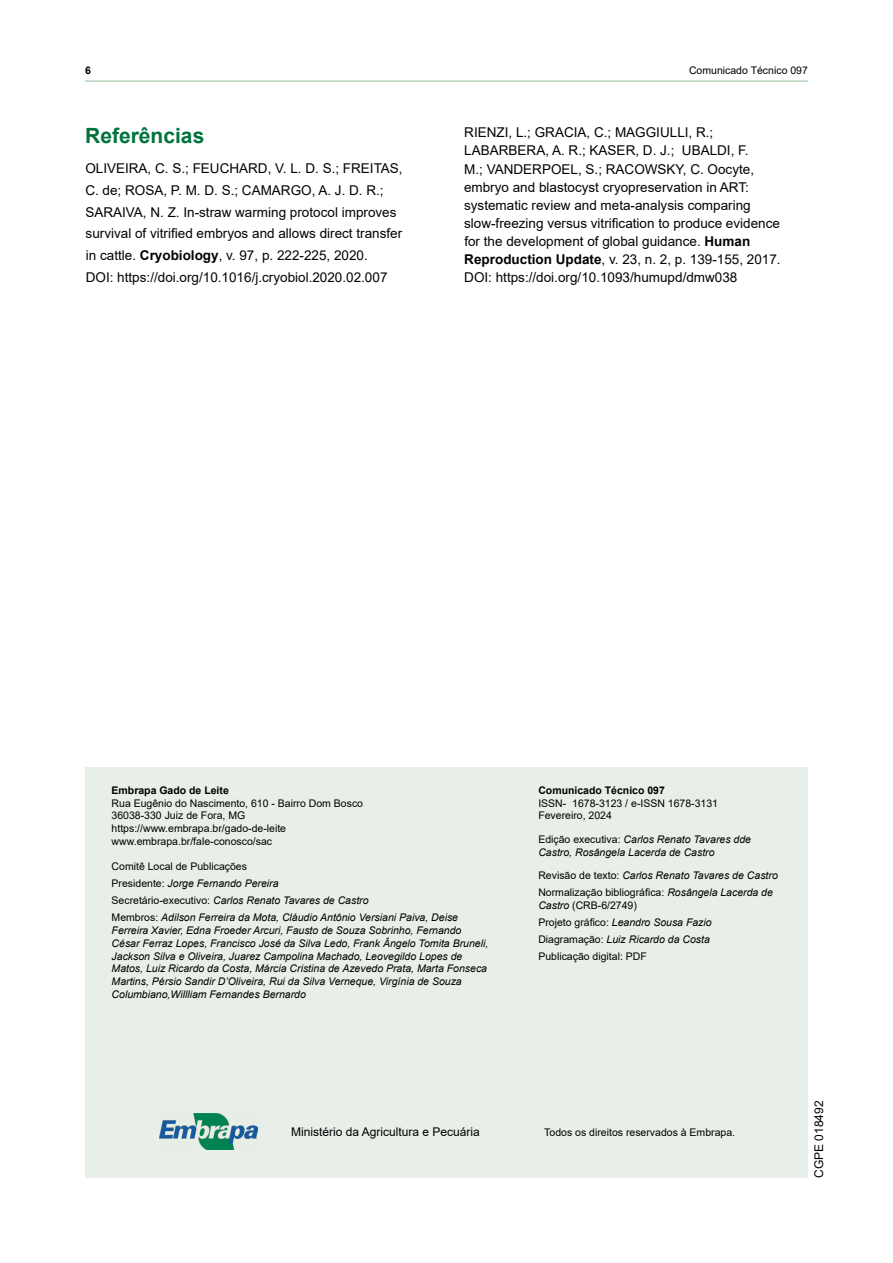
<style>
.page{position:relative;width:893px;height:1263px;background:#fff}
.page>*{position:absolute;margin:0;border:0;box-sizing:border-box;transform-origin:0 0}
.t1{font:700 21px "Arial";color:#00733b}
.t2{font:13.5px/18.1px "Arial";color:#010305}
.t3{font:12px "Arial";color:#000}
.t4{font:italic 10.5px/12.8px "Arial";color:#000}
.t5{font:10.5px/12.8px "Arial";color:#000}
.t6{font:700 10.5px "Arial";color:#000}
.s1{font-weight:700}
.s2{font-style:normal}
.s3{font-style:italic}
</style>
<div class="page">
<hr style="left:85px;top:80px;width:723px;height:2px;background:#b4d1bb">
<div style="left:85px;top:767px;width:723px;height:411px;background:#e7efe8"></div>
<img style="left:160px;top:1114px;width:98px;height:36px">
<p class="t6" style="left:85px;top:62px;width:7px">6</p>
<p class="t5" style="left:689px;top:63px;width:120px">Comunicado Técnico 097</p>
<h1 class="t1" style="left:85px;top:121px;width:121px">Referências</h1>
<p class="t2" style="left:85px;top:157px;width:319px;line-height:21.8px">OLIVEIRA, C. S.; FEUCHARD, V. L. D. S.; FREITAS, C. de; ROSA, P. M. D. S.; CAMARGO, A. J. D. R.; SARAIVA, N. Z. In-straw warming protocol improves survival of vitrified embryos and allows direct transfer in cattle. <span class="s1">Cryobiology</span>, v. 97, p. 222-225, 2020.<br>DOI: https://doi.org/10.1016/j.cryobiol.2020.02.007</p>
<p class="t2" style="left:464px;top:123px;width:318px">RIENZI, L.; GRACIA, C.; MAGGIULLI, R.; LABARBERA, A. R.; KASER, D. J.; UBALDI, F.<br>M.; VANDERPOEL, S.; RACOWSKY, C. Oocyte, embryo and blastocyst cryopreservation in ART: systematic review and meta-analysis comparing slow-freezing versus vitrification to produce evidence for the development of global guidance. <span class="s1">Human Reproduction Update</span>, v. 23, n. 2, p. 139-155, 2017.<br>DOI: https://doi.org/10.1093/humupd/dmw038</p>
<p class="t6" style="left:112px;top:783px;width:119px">Embrapa Gado de Leite</p>
<p class="t5" style="left:112px;top:796px;width:253px">Rua Eugênio do Nascimento, 610 - Bairro Dom Bosco 36038-330 Juiz de Fora, MG https://www.embrapa.br/gado-de-leite www.embrapa.br/fale-conosco/sac</p>
<p class="t4" style="left:112px;top:858px;width:348px;line-height:17px"><span class="s2">Comitê Local de Publicações<br>Presidente:</span> Jorge Fernando Pereira<br><span class="s2">Secretário-executivo:</span> Carlos Renato Tavares de Castro<br><span class="s2">Membros:</span> Adilson Ferreira da Mota, Cláudio Antônio Versiani Paiva, Deise</p>
<p class="t4" style="left:112px;top:924px;width:378px">Ferreira Xavier, Edna Froeder Arcuri, Fausto de Souza Sobrinho, Fernando César Ferraz Lopes, Francisco José da Silva Ledo, Frank Ângelo Tomita Bruneli, Jackson Silva e Oliveira, Juarez Campolina Machado, Leovegildo Lopes de Matos, Luiz Ricardo da Costa, Márcia Cristina de Azevedo Prata, Marta Fonseca Martins, Pérsio Sandir D’Oliveira, Rui da Silva Verneque, Virgínia de Souza Columbiano,Willliam Fernandes Bernardo</p>
<p class="t6" style="left:538px;top:783px;width:128px">Comunicado Técnico 097</p>
<p class="t5" style="left:538px;top:796px;width:181px">ISSN- 1678-3123 / e-ISSN 1678-3131<br>Fevereiro, 2024</p>
<p class="t4" style="left:538px;top:833px;width:214px"><span class="s2">Edição executiva:</span> Carlos Renato Tavares dde<br>Castro, Rosângela Lacerda de Castro</p>
<p class="t4" style="left:538px;top:867px;width:241px;line-height:17px"><span class="s2">Revisão de texto:</span> Carlos Renato Tavares de Castro<br><span class="s2">Normalização bibliográfica:</span> Rosângela Lacerda de</p>
<p class="t5" style="left:538px;top:896px;width:175px;line-height:17px"><span class="s3">Castro</span> (CRB-6/2749)<br>Projeto gráfico: <span class="s3">Leandro Sousa Fazio<br></span>Diagramação: <span class="s3">Luiz Ricardo da Costa<br></span>Publicação digital: PDF</p>
<p class="t3" style="left:291px;top:1124px;width:190px">Ministério da Agricultura e Pecuária</p>
<p class="t5" style="left:544px;top:1125px;width:192px">Todos os direitos reservados à Embrapa.</p>
<p class="t3" style="left:811px;top:1178px;width:79px;rotate:-90deg">CGPE 018492</p>
</div>
